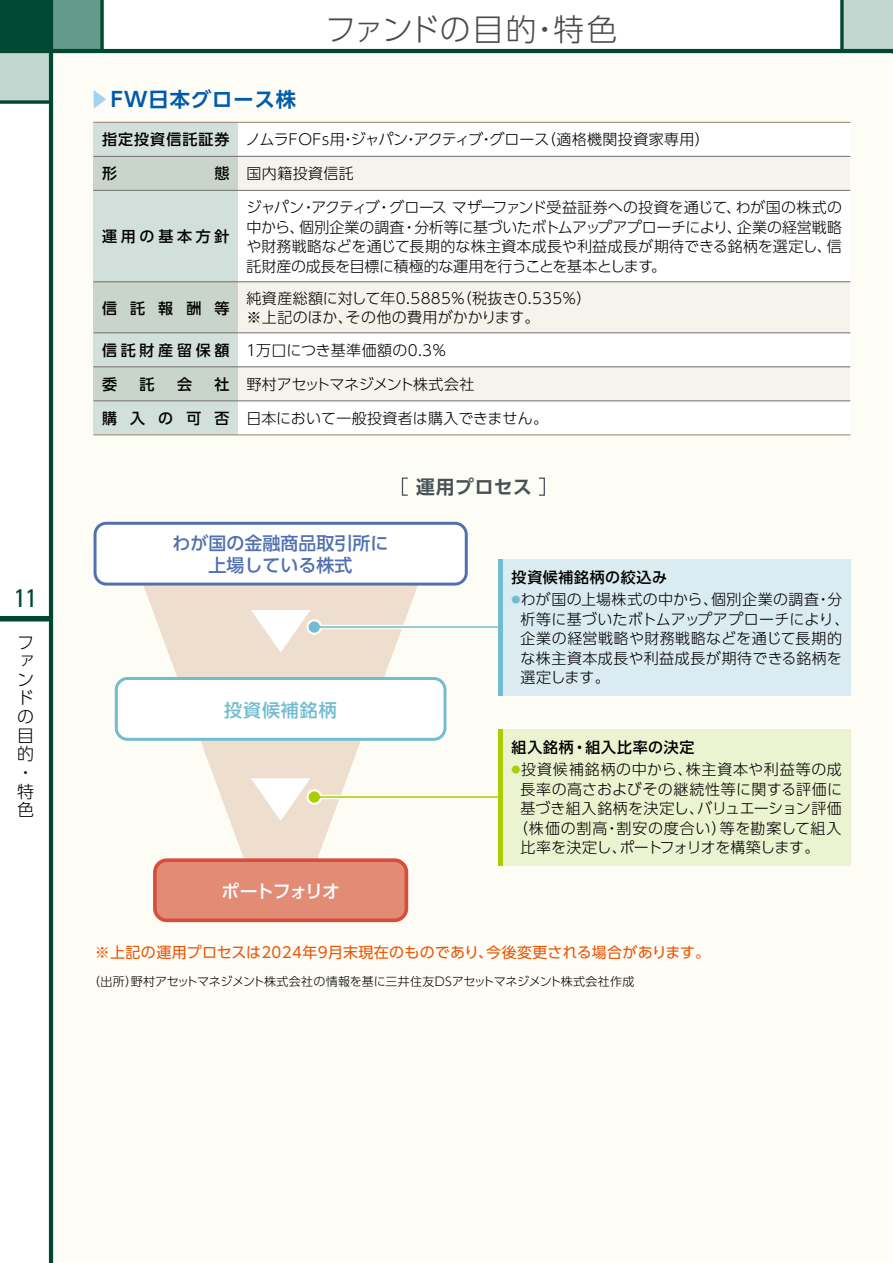
<style>
.page{position:relative;width:893px;height:1263px;background:#fff}
.page>*{position:absolute;margin:0;border:0;box-sizing:border-box;transform-origin:0 0}
.t1{font:300 30.75px "UD Shin Go Pro";letter-spacing:.005em;color:#4c4948}
.t2{font:condensed 25.5px "Univers LT Std";color:#004831}
.t3{font:700 20.25px "UD Shin Go Pro De";letter-spacing:.05em;color:#005bac}
.t4{font:700 18.75px "UD Shin Go Pro De";letter-spacing:.035em;color:#485157}
.t5{font:500 18px/21.6px "UD Shin Go Pro";color:#5170af;text-align:center}
.t6{font:500 18px "UD Shin Go Pro";letter-spacing:-.07em;color:#fff}
.t7{font:500 18px "UD Shin Go Pro";letter-spacing:.05em;color:#71bcd1}
.t8{font:300 16.95px/18.6px "UD Shin Go Pro";color:#000}
.t9{font:300 15px/19.5px "UD Shin Go Pro";letter-spacing:.015em;color:#000}
.t10{font:300 15px "UD Shin Go Pro";letter-spacing:.05em;color:#000}
.t11{font:15px "UD Shin Go Pro";letter-spacing:.02em;color:#ea5504}
.t12{font:300 15px "UD Shin Go Pro";letter-spacing:-.025em;color:#000}
.t13{font:500 15px "UD Shin Go Pro";letter-spacing:.06em;color:#000}
.t14{font:300 15px "UD Shin Go Pro";letter-spacing:-.045em;color:#000}
.t15{font:300 15px "UD Shin Go Pro";letter-spacing:-.03em;color:#000}
.t16{font:500 15px "UD Shin Go Pro";letter-spacing:.04em;color:#000}
.t17{font:500 15px "UD Shin Go Pro";letter-spacing:.25em;color:#000}
.t18{font:300 12px "UD Shin Go Pro";letter-spacing:-.005em;color:#000}
.s1{color:#a0d2f2}
.s2{font-weight:500}
.s3{font-size:9px;color:#71bcd1}
.s4{font-size:9px;color:#abcd03}
</style>
<div class="page">
<div style="left:51px;top:51px;width:842px;height:1212px;background:#fdfcf5"></div>
<div style="left:842px;top:0;width:51px;height:51px;background:#c1d6cf"></div>
<div style="left:0;top:0;width:51px;height:51px;background:#004831"></div>
<div style="left:0;top:51px;width:51px;height:51px;background:#c1d6cf"></div>
<div style="left:51px;top:0;width:51px;height:51px;background:#639a8a"></div>
<div style="left:0;top:616px;width:51px;height:5px;background:#004831"></div>
<hr style="left:49px;top:0;width:4px;height:1263px;background:#004831">
<hr style="left:0;top:49px;width:893px;height:4px;background:#004831">
<svg style="left:0;top:100px;width:49px;height:4px"></svg>
<svg style="left:100px;top:0;width:4px;height:49px"></svg>
<svg style="left:840px;top:0;width:4px;height:49px"></svg>
<div style="left:94px;top:122px;width:144px;height:313px;background:#d1e0db"></div>
<div style="left:238px;top:122px;width:612px;height:313px;background:#fff"></div>
<svg style="left:94px;top:157px;width:756px;height:33px;fill:#f6f3ed"></svg>
<svg style="left:94px;top:283px;width:756px;height:50px;fill:#f6f3ed"></svg>
<svg style="left:94px;top:368px;width:756px;height:33px;fill:#f6f3ed"></svg>
<hr style="left:94px;top:190px;width:756px;height:1px;background:#727171">
<hr style="left:94px;top:156px;width:756px;height:1px;background:#727171">
<hr style="left:94px;top:282px;width:756px;height:1px;background:#727171">
<hr style="left:94px;top:401px;width:756px;height:1px;background:#727171">
<hr style="left:94px;top:367px;width:756px;height:1px;background:#727171">
<hr style="left:94px;top:333px;width:756px;height:1px;background:#727171">
<hr style="left:94px;top:122px;width:756px;height:1px;background:#9d8771">
<hr style="left:94px;top:434px;width:756px;height:1px;background:#9d8771">
<div style="left:402px;top:477px;width:6px;height:19px;border:1px solid #485157"></div>
<div style="left:538px;top:477px;width:7px;height:19px;border:1px solid #485157"></div>
<svg style="left:132px;top:585px;width:297px;height:321px;fill:#eddece"></svg>
<svg style="left:115px;top:677px;width:331px;height:64px"></svg>
<svg style="left:153px;top:858px;width:255px;height:64px;background:#e1856f"></svg>
<svg style="left:251px;top:778px;width:59px;height:43px"></svg>
<svg style="left:251px;top:610px;width:59px;height:42px"></svg>
<hr style="left:314px;top:795px;width:335px;height:4px;background:#fdfcf5">
<div style="left:306px;top:789px;width:16px;height:16px;border:4px solid #fdfcf5;border-radius:50%"></div>
<hr style="left:314px;top:796px;width:335px;height:2px;background:#abcd03">
<div style="left:309px;top:791px;width:11px;height:12px;background:#abcd03;border-radius:50%"></div>
<div style="left:499px;top:729px;width:351px;height:136px;background:#ecf3d0"></div>
<hr style="left:499px;top:729px;width:4px;height:136px;background:#abcd03">
<svg style="left:94px;top:522px;width:374px;height:63px"></svg>
<hr style="left:314px;top:625px;width:330px;height:4px;background:#fdfcf5">
<div style="left:306px;top:619px;width:16px;height:16px;border:4px solid #fdfcf5;border-radius:50%"></div>
<hr style="left:314px;top:626px;width:330px;height:2px;background:#71bcd1">
<div style="left:309px;top:621px;width:11px;height:12px;background:#71bcd1;border-radius:50%"></div>
<div style="left:499px;top:559px;width:351px;height:136px;background:#daebf1"></div>
<hr style="left:499px;top:559px;width:4px;height:136px;background:#71bcd1">
<h2 class="t2" style="left:14px;top:582px;width:24px">11</h2>
<p class="t8" style="left:17px;top:632px;width:18px">ファンドの目的・特色</p>
<h3 class="t3" style="left:89px;top:83px;width:208px"><span class="s1">▶</span>FW日本グロース株</h3>
<h1 class="t1" style="left:325px;top:4px;width:294px">ファンドの目的・特色</h1>
<p class="t13" style="left:102px;top:127px;width:129px">指定投資信託証券</p>
<p class="t12" style="left:245px;top:127px;width:466px">ノムラＦＯＦｓ用・ジャパン・アクティブ・グロース（適格機関投資家専用）</p>
<p class="t13" style="left:102px;top:161px;width:16px">形</p>
<p class="t9" style="left:215px;top:163px;width:141px"><span class="s2">態</span> 国内籍投資信託</p>
<p class="t17" style="left:102px;top:224px;width:129px">運用の基本方針</p>
<p class="t9" style="left:247px;top:197px;width:597px;text-align:justify">ジャパン・アクティブ・グロース マザーファンド受益証券への投資を通じて、わが国の株式の中から、個別企業の調査・分析等に基づいたボトムアップアプローチにより、企業の経営戦略や財務戦略などを通じて長期的な株主資本成長や利益成長が期待できる銘柄を選定し、信託財産の成長を目標に積極的な運用を行うことを基本とします。</p>
<p class="t13" style="left:102px;top:296px;width:129px">信託報酬等</p>
<p class="t9" style="left:247px;top:287px;width:346px">純資産総額に対して年0.5885％（税抜き0.535％）※上記のほか、その他の費用がかかります。</p>
<p class="t9" style="left:102px;top:340px;width:346px"><span class="s2">信託財産留保額</span> １万口につき基準価額の0.3％</p>
<p class="t13" style="left:102px;top:372px;width:16px">委</p>
<p class="t13" style="left:140px;top:372px;width:16px">託</p>
<p class="t13" style="left:177px;top:372px;width:16px">会</p>
<p class="t15" style="left:215px;top:372px;width:261px"><span class="s2">社</span> 野村アセットマネジメント株式会社</p>
<p class="t9" style="left:102px;top:408px;width:448px"><span class="s2">購 入 の 可 否</span> 日本において一般投資者は購入できません。</p>
<p class="t5" style="left:172px;top:532px;width:217px">わが国の金融商品取引所に上場している株式</p>
<p class="t7" style="left:224px;top:695px;width:114px">投資候補銘柄</p>
<p class="t6" style="left:221px;top:876px;width:120px">ポートフォリオ</p>
<p class="t4" style="left:416px;top:472px;width:117px">運用プロセス</p>
<p class="t16" style="left:512px;top:565px;width:157px">投資候補銘柄の絞込み</p>
<p class="t9" style="left:521px;top:589px;width:330px;text-indent:-9px"><span class="s3">●</span>わが国の上場株式の中から、個別企業の調査・分析等に基づいたボトムアップアプローチにより、企業の経営戦略や財務戦略などを通じて長期的な株主資本成長や利益成長が期待できる銘柄を選定します。</p>
<p class="t13" style="left:512px;top:735px;width:184px">組入銘柄・組入比率の決定</p>
<p class="t10" style="left:512px;top:757px;width:332px"><span class="s4">●</span>投資候補銘柄の中から、株主資本や利益等の成</p>
<p class="t9" style="left:521px;top:779px;width:323px">長率の高さおよびその継続性等に関する評価に</p>
<p class="t9" style="left:521px;top:798px;width:323px">基づき組入銘柄を決定し、バリュエーション評価</p>
<p class="t10" style="left:513px;top:816px;width:330px">（株価の割高・割安の度合い）等を勘案して組入</p>
<p class="t14" style="left:521px;top:835px;width:301px">比率を決定し、ポートフォリオを構築します。</p>
<p class="t11" style="left:95px;top:940px;width:617px">※上記の運用プロセスは2024年9月末現在のものであり、今後変更される場合があります。</p>
<p class="t18" style="left:88px;top:971px;width:548px">（出所）野村アセットマネジメント株式会社の情報を基に三井住友DSアセットマネジメント株式会社作成</p>
</div>
